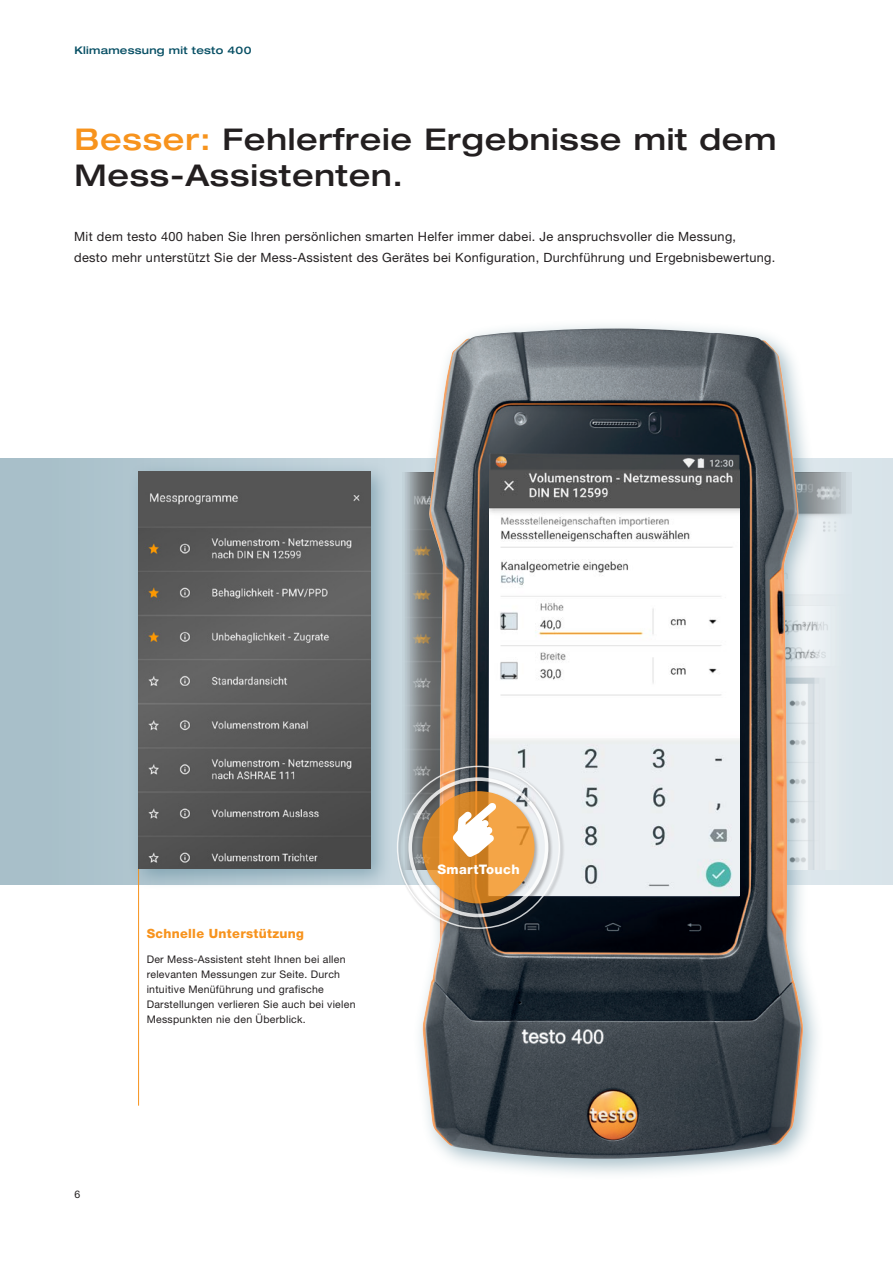
<style>
.page{position:relative;width:893px;height:1263px;background:#fff}
.page>*{position:absolute;margin:0;border:0;box-sizing:border-box;transform-origin:0 0}
.t1{font:500 expanded 30px/36px "Helvetica Neue LTW1 G";letter-spacing:.025em;color:#231f20}
.t2{font:800 13.2px "Helvetica Neue LTW1 G";letter-spacing:.025em;color:#fff}
.t3{font:12.75px/21px "Helvetica Neue LTW1 G";letter-spacing:.025em;color:#231f20}
.t4{font:800 12.75px "Helvetica Neue LTW1 G";letter-spacing:.025em;color:#f7931d}
.t5{font:10.5px/15px "Helvetica Neue LTW1 G";letter-spacing:.025em;color:#231f20}
.t6{font:500 expanded 10.5px "Helvetica Neue LTW1 G";letter-spacing:.025em;color:#074f64}
.s1{color:#f7931d}
</style>
<div class="page">
<svg style="left:0;top:459px;width:893px;height:425px;background:#b6cad3"></svg>
<img style="left:845px;top:472px;width:6px;height:398px">
<img style="left:840px;top:472px;width:5px;height:398px">
<img style="left:825px;top:472px;width:15px;height:398px">
<img style="left:406px;top:472px;width:5px;height:293px">
<hr style="left:138px;top:472px;width:1px;height:634px;background:#f7931d">
<div style="left:412px;top:318px;width:413px;height:863px;background:#518093;opacity:.5"></div>
<img style="left:423px;top:328px;width:380px;height:832px">
<div style="left:128px;top:461px;width:265px;height:430px;background:#518093;opacity:.5"></div>
<img style="left:139px;top:471px;width:232px;height:398px">
<img style="left:490px;top:469px;width:249px;height:426px">
<div style="left:396px;top:765px;width:169px;height:169px;background:#231f20;opacity:.4"></div>
<svg style="left:397px;top:766px;width:163px;height:163px;background:#c4aa8b"></svg>
<p class="t6" style="left:74px;top:43px;width:179px">Klimamessung mit testo 400</p>
<h1 class="t1" style="left:74px;top:121px;width:703px"><span class="s1">Besser:</span> Fehlerfreie Ergebnisse mit dem<br>Mess-Assistenten.</h1>
<p class="t3" style="left:74px;top:226px;width:703px">Mit dem testo 400 haben Sie Ihren persönlichen smarten Helfer immer dabei. Je anspruchsvoller die Messung,<br>desto mehr unterstützt Sie der Mess-Assistent des Gerätes bei Konfiguration, Durchführung und Ergebnisbewertung.</p>
<p class="t5" style="left:74px;top:1187px;width:7px">6</p>
<p class="t4" style="left:147px;top:926px;width:159px">Schnelle Unterstützung</p>
<p class="t5" style="left:147px;top:951px;width:210px">Der Mess-Assistent steht Ihnen bei allen relevanten Messungen zur Seite. Durch intuitive Menüführung und grafische Darstellungen verlieren Sie auch bei vielen Messpunkten nie den Überblick.</p>
<p class="t2" style="left:437px;top:862px;width:84px">SmartTouch</p>
</div>
